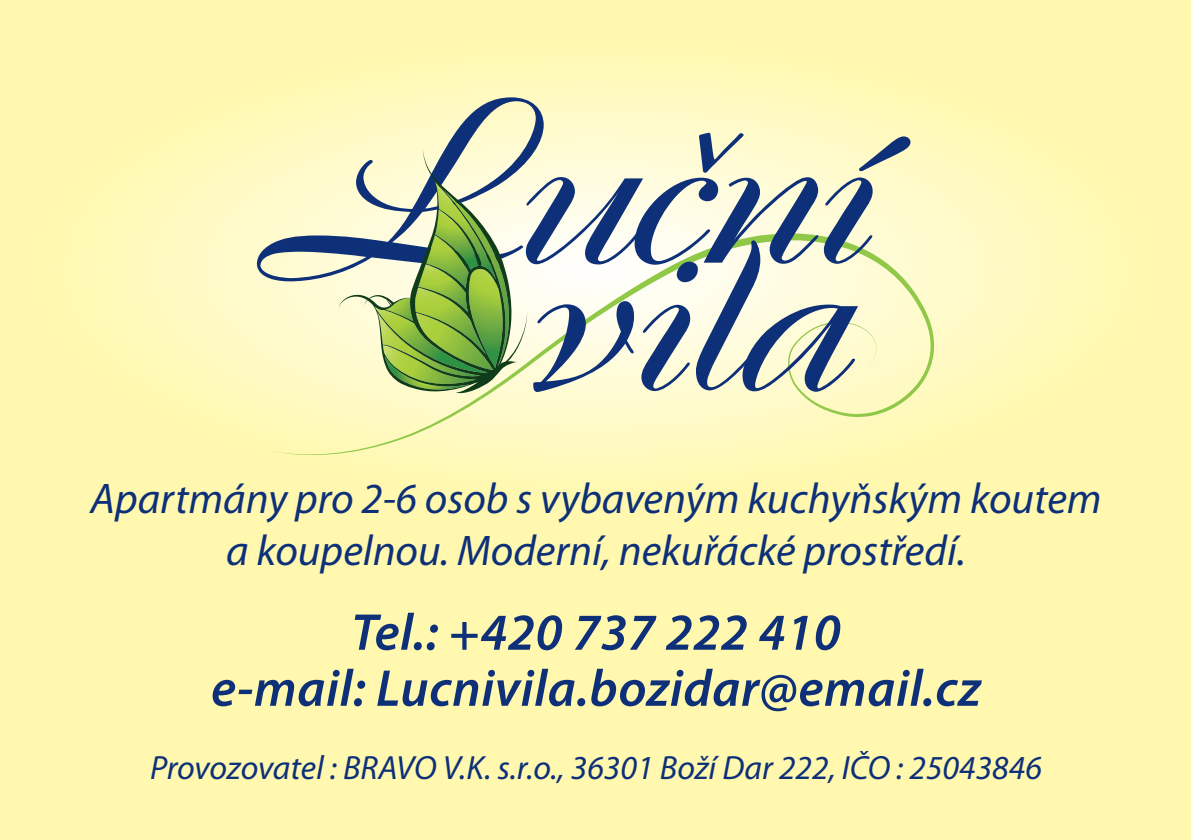
<style>
.page{position:relative;width:1191px;height:840px;background:#fff}
.page>*{position:absolute;margin:0;border:0;box-sizing:border-box;transform-origin:0 0}
.t1{font:italic 600 52px/56px "Myriad Pro";letter-spacing:.01em;color:#0d3079;text-align:center}
.t2{font:italic 43px/51.6px "Myriad Pro";color:#0d3079;text-align:center}
.t3{font:italic 33.6px "Myriad Pro";color:#0d3079}
</style>
<div class="page">
<div style="left:0;top:0;width:1191px;height:839px;background:#fff8ae"></div>
<svg style="left:107px;top:68px;width:978px;height:402px"></svg>
<svg style="left:268px;top:228px;width:667px;height:230px;fill:#fffac3"></svg>
<svg style="left:257px;top:97px;width:286px;height:184px;fill:#fffac5"></svg>
<svg style="left:338px;top:149px;width:189px;height:245px;background:#b1c593"></svg>
<svg style="left:526px;top:133px;width:384px;height:259px;background:#c9cfc4"></svg>
<p class="t2" style="left:90px;top:471px;width:1012px">Apartmány pro 2-6 osob s vybaveným kuchyňským koutem a koupelnou. Moderní, nekuřácké prostředí.</p>
<p class="t1" style="left:211px;top:602px;width:771px">Tel.: +420 737 222 410<br>e-mail: Lucnivila.bozidar@email.cz</p>
<p class="t3" style="left:150px;top:746px;width:893px">Provozovatel : BRAVO V.K. s.r.o., 36301 Boží Dar 222, IČO : 25043846</p>
</div>
